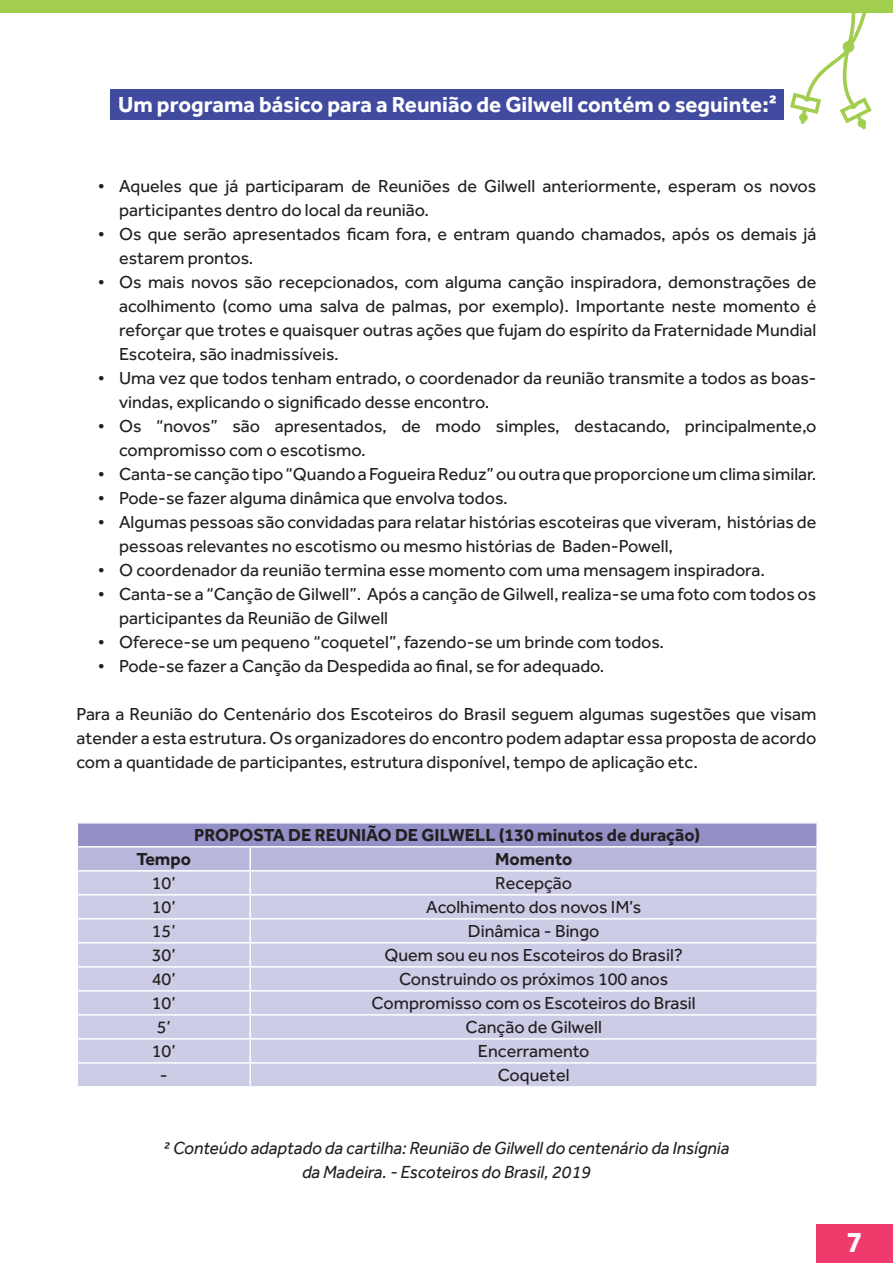
<style>
.page{position:relative;width:893px;height:1263px;background:#fff}
.page>*{position:absolute;margin:0;border:0;box-sizing:border-box;transform-origin:0 0}
.t1{font:700 30px "Effra";color:#fff}
.t2{font:700 22.5px "Effra";color:#fff}
.effra_base{font:18px/24px "Effra";color:#231f20}
.effra_base-2{font:italic 18px "Effra";color:#231f20}
.effra_base-3{font:700 18px "Effra";color:#231f20}
</style>
<div class="page">
<div style="left:816px;top:1225px;width:77px;height:38px;background:#ef3b6b"></div>
<div style="left:0;top:0;width:893px;height:13px;background:#a1ce4f"></div>
<svg style="left:790px;top:13px;width:82px;height:117px"></svg>
<div style="left:110px;top:89px;width:673px;height:31px;background:#404a9f"></div>
<svg style="left:77px;top:823px;width:740px;height:263px;background:#c6c5e2"></svg>
<hr style="left:816px;top:1063px;width:2px;height:23px;background:#fff">
<hr style="left:78px;top:846px;width:172px;height:1px;background:#fff">
<hr style="left:250px;top:846px;width:566px;height:1px;background:#fff">
<hr style="left:249px;top:847px;width:2px;height:23px;background:#fff">
<hr style="left:78px;top:870px;width:172px;height:1px;background:#fff">
<hr style="left:250px;top:870px;width:566px;height:1px;background:#fff">
<hr style="left:249px;top:871px;width:2px;height:23px;background:#fff">
<hr style="left:78px;top:894px;width:172px;height:1px;background:#fff">
<hr style="left:250px;top:894px;width:566px;height:1px;background:#fff">
<hr style="left:249px;top:895px;width:2px;height:23px;background:#fff">
<hr style="left:78px;top:918px;width:172px;height:1px;background:#fff">
<hr style="left:250px;top:918px;width:566px;height:1px;background:#fff">
<hr style="left:249px;top:919px;width:2px;height:23px;background:#fff">
<hr style="left:78px;top:942px;width:172px;height:1px;background:#fff">
<hr style="left:250px;top:942px;width:566px;height:1px;background:#fff">
<hr style="left:249px;top:943px;width:2px;height:23px;background:#fff">
<hr style="left:78px;top:966px;width:172px;height:1px;background:#fff">
<hr style="left:250px;top:966px;width:566px;height:1px;background:#fff">
<hr style="left:249px;top:967px;width:2px;height:23px;background:#fff">
<hr style="left:78px;top:990px;width:172px;height:1px;background:#fff">
<hr style="left:250px;top:990px;width:566px;height:1px;background:#fff">
<hr style="left:249px;top:991px;width:2px;height:23px;background:#fff">
<hr style="left:78px;top:1014px;width:172px;height:1px;background:#fff">
<hr style="left:250px;top:1014px;width:566px;height:1px;background:#fff">
<hr style="left:249px;top:1015px;width:2px;height:23px;background:#fff">
<hr style="left:78px;top:1038px;width:172px;height:2px;background:#fff">
<hr style="left:250px;top:1038px;width:566px;height:2px;background:#fff">
<hr style="left:249px;top:1040px;width:2px;height:22px;background:#fff">
<hr style="left:78px;top:1062px;width:172px;height:2px;background:#fff">
<hr style="left:250px;top:1062px;width:566px;height:2px;background:#fff">
<hr style="left:249px;top:1064px;width:2px;height:22px;background:#fff">
<p class="t2" style="left:118px;top:91px;width:660px">Um programa básico para a Reunião de Gilwell contém o seguinte:2</p>
<p class="effra_base" style="left:119px;top:174px;width:699px;text-indent:-21px">• Aqueles que já participaram de Reuniões de Gilwell anteriormente, esperam os novos participantes dentro do local da reunião.</p>
<p class="effra_base" style="left:119px;top:222px;width:699px;text-indent:-21px">• Os que serão apresentados ficam fora, e entram quando chamados, após os demais já estarem prontos.</p>
<p class="effra_base" style="left:119px;top:270px;width:699px;text-align:justify;text-indent:-21px">• Os mais novos são recepcionados, com alguma canção inspiradora, demonstrações de acolhimento (como uma salva de palmas, por exemplo). Importante neste momento é reforçar que trotes e quaisquer outras ações que fujam do espírito da Fraternidade Mundial Escoteira, são inadmissíveis.</p>
<p class="effra_base" style="left:119px;top:366px;width:699px;text-indent:-21px">• Uma vez que todos tenham entrado, o coordenador da reunião transmite a todos as boas&shy;vindas, explicando o significado desse encontro.</p>
<p class="effra_base" style="left:119px;top:414px;width:699px;text-indent:-21px">• Os “novos” são apresentados, de modo simples, destacando, principalmente,o compromisso com o escotismo.</p>
<p class="effra_base" style="left:98px;top:462px;width:720px">• Canta-se canção tipo “Quando a Fogueira Reduz” ou outra que proporcione um clima similar.</p>
<p class="effra_base" style="left:98px;top:486px;width:411px">• Pode-se fazer alguma dinâmica que envolva todos.</p>
<p class="effra_base" style="left:119px;top:510px;width:699px;text-indent:-21px">• Algumas pessoas são convidadas para relatar histórias escoteiras que viveram, histórias de pessoas relevantes no escotismo ou mesmo histórias de Baden-Powell,</p>
<p class="effra_base" style="left:98px;top:558px;width:669px">• O coordenador da reunião termina esse momento com uma mensagem inspiradora.</p>
<p class="effra_base" style="left:119px;top:582px;width:699px;text-indent:-21px">• Canta-se a “Canção de Gilwell”. Após a canção de Gilwell, realiza-se uma foto com todos os participantes da Reunião de Gilwell</p>
<p class="effra_base" style="left:98px;top:630px;width:568px">• Oferece-se um pequeno “coquetel”, fazendo-se um brinde com todos.</p>
<p class="effra_base" style="left:98px;top:654px;width:508px">• Pode-se fazer a Canção da Despedida ao final, se for adequado.</p>
<p class="effra_base" style="left:77px;top:702px;width:741px;text-align:justify">Para a Reunião do Centenário dos Escoteiros do Brasil seguem algumas sugestões que visam atender a esta estrutura. Os organizadores do encontro podem adaptar essa proposta de acordo com a quantidade de participantes, estrutura disponível, tempo de aplicação etc.</p>
<p class="effra_base-3" style="left:194px;top:824px;width:508px">PROPOSTA DE REUNIÃO DE GILWELL (130 minutos de duração)</p>
<p class="effra_base-3" style="left:137px;top:848px;width:56px">Tempo</p>
<p class="effra_base-3" style="left:495px;top:848px;width:79px">Momento</p>
<p class="effra_base" style="left:152px;top:870px;width:25px">10’</p>
<p class="effra_base" style="left:495px;top:870px;width:78px">Recepção</p>
<p class="effra_base" style="left:152px;top:895px;width:25px">10’</p>
<p class="effra_base" style="left:426px;top:895px;width:217px">Acolhimento dos novos IM’s</p>
<p class="effra_base" style="left:152px;top:919px;width:25px">15’</p>
<p class="effra_base" style="left:468px;top:919px;width:133px">Dinâmica - Bingo</p>
<p class="effra_base" style="left:152px;top:943px;width:25px">30’</p>
<p class="effra_base" style="left:384px;top:943px;width:300px">Quem sou eu nos Escoteiros do Brasil?</p>
<p class="effra_base" style="left:152px;top:967px;width:25px">40’</p>
<p class="effra_base" style="left:399px;top:967px;width:271px">Construindo os próximos 100 anos</p>
<p class="effra_base" style="left:152px;top:991px;width:25px">10’</p>
<p class="effra_base" style="left:372px;top:991px;width:326px">Compromisso com os Escoteiros do Brasil</p>
<p class="effra_base" style="left:157px;top:1015px;width:16px">5’</p>
<p class="effra_base" style="left:465px;top:1015px;width:138px">Canção de Gilwell</p>
<p class="effra_base" style="left:152px;top:1039px;width:25px">10’</p>
<p class="effra_base" style="left:478px;top:1039px;width:113px">Encerramento</p>
<p class="effra_base" style="left:160px;top:1063px;width:9px">-</p>
<p class="effra_base" style="left:498px;top:1063px;width:73px">Coquetel</p>
<p class="effra_base-2" style="left:164px;top:1137px;width:567px">2 Conteúdo adaptado da cartilha: Reunião de Gilwell do centenário da Insígnia</p>
<p class="effra_base-2" style="left:302px;top:1161px;width:290px">da Madeira. - Escoteiros do Brasil, 2019</p>
<h1 class="t1" style="left:846px;top:1224px;width:18px">7</h1>
</div>
